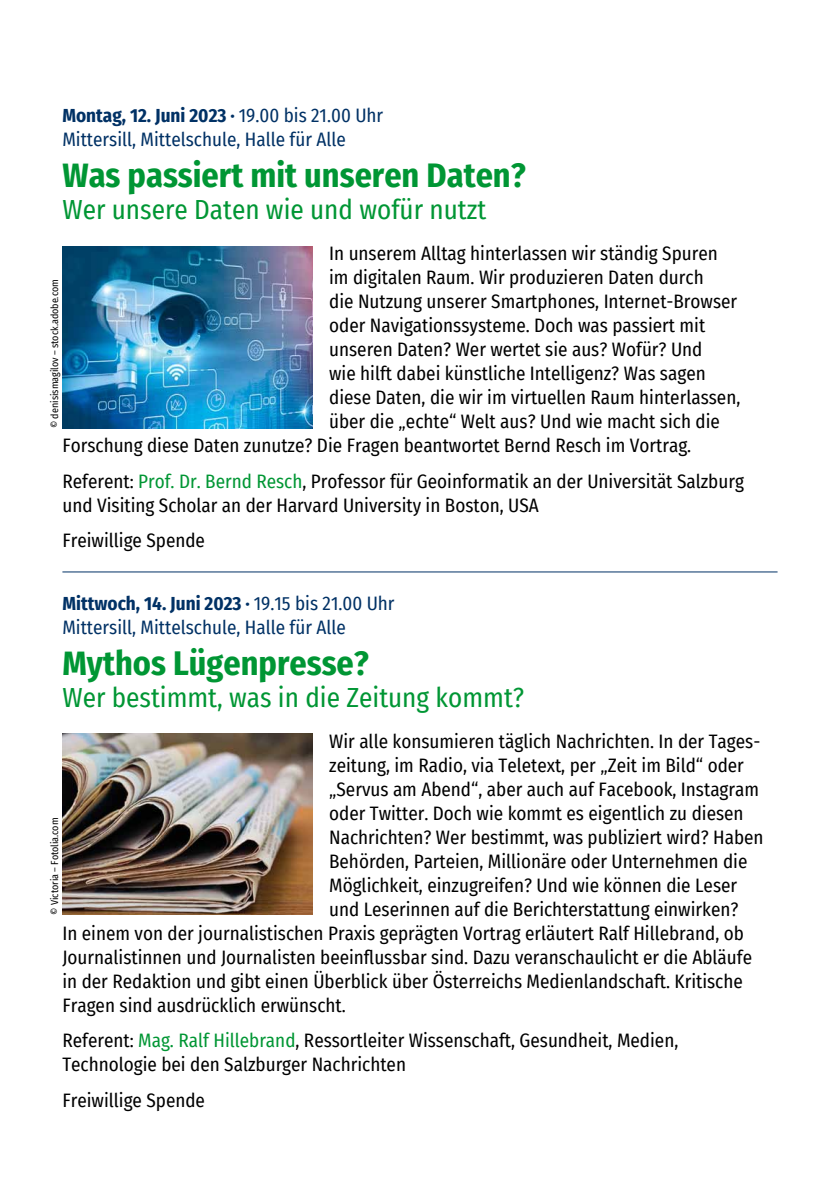
<style>
.page{position:relative;width:840px;height:1191px;background:#fff}
.page>*{position:absolute;margin:0;border:0;box-sizing:border-box;transform-origin:0 0}
.t1{font:700 34px "Fira Sans Condensed";color:#009634}
.t2{font:27px "Fira Sans Condensed";color:#009634}
.t3{font:19px/24px "Fira Sans Condensed";color:#000}
.t4{font:19px/24px "Fira Sans Condensed";color:#003165}
.t5{font:10px "Fira Sans Condensed";color:#000}
.s1{font-weight:700}
.s2{color:#009634}
</style>
<div class="page">
<hr style="left:62px;top:571px;width:715px;height:1px;background:#003165">
<img style="left:62px;top:247px;width:250px;height:181px">
<img style="left:62px;top:733px;width:250px;height:181px">
<p class="t4" style="left:62px;top:103px;width:322px"><span class="s1">Montag, 12. Juni 2023 ·</span> 19.00 bis 21.00 Uhr<br>Mittersill, Mittelschule, Halle für Alle</p>
<h1 class="t1" style="left:62px;top:147px;width:464px">Was passiert mit unseren Daten?</h1>
<h2 class="t2" style="left:62px;top:189px;width:425px">Wer unsere Daten wie und wofür nutzt</h2>
<p class="t3" style="left:329px;top:241px;width:390px">In unserem Alltag hinterlassen wir ständig Spuren</p>
<p class="t3" style="left:329px;top:265px;width:376px">im digitalen Raum. Wir produzieren Daten durch</p>
<p class="t3" style="left:329px;top:289px;width:409px">die Nutzung unserer Smartphones, Internet-Browser</p>
<p class="t3" style="left:329px;top:313px;width:377px">oder Navigationssysteme. Doch was passiert mit</p>
<p class="t3" style="left:329px;top:337px;width:374px">unseren Daten? Wer wertet sie aus? Wofür? Und</p>
<p class="t3" style="left:329px;top:361px;width:378px">wie hilft dabei künstliche Intelligenz? Was sagen</p>
<p class="t3" style="left:329px;top:385px;width:412px">diese Daten, die wir im virtuellen Raum hinterlassen,</p>
<p class="t3" style="left:329px;top:409px;width:392px">über die „echte“ Welt aus? Und wie macht sich die</p>
<p class="t3" style="left:62px;top:433px;width:630px">Forschung diese Daten zunutze? Die Fragen beantwortet Bernd Resch im Vortrag.</p>
<p class="t3" style="left:62px;top:468px;width:682px">Referent: <span class="s2">Prof. Dr. Bernd Resch</span>, Professor für Geoinformatik an der Universität Salzburg und Visiting Scholar an der Harvard University in Boston, USA</p>
<p class="t3" style="left:62px;top:528px;width:144px">Freiwillige Spende</p>
<p class="t5" style="left:47px;top:428px;width:150px;rotate:-90deg">© denisismagilov – stock.adobe.com</p>
<p class="t4" style="left:62px;top:591px;width:333px"><span class="s1">Mittwoch, 14. Juni 2023 ·</span> 19.15 bis 21.00 Uhr<br>Mittersill, Mittelschule, Halle für Alle</p>
<h1 class="t1" style="left:62px;top:634px;width:308px">Mythos Lügenpresse?</h1>
<h2 class="t2" style="left:62px;top:677px;width:463px">Wer bestimmt, was in die Zeitung kommt?</h2>
<p class="t3" style="left:329px;top:729px;width:432px">Wir alle konsumieren täglich Nachrichten. In der Tages-</p>
<p class="t3" style="left:329px;top:753px;width:416px">zeitung, im Radio, via Teletext, per „Zeit im Bild“ oder</p>
<p class="t3" style="left:329px;top:777px;width:431px">„Servus am Abend“, aber auch auf Facebook, Instagram</p>
<p class="t3" style="left:329px;top:801px;width:415px">oder Twitter. Doch wie kommt es eigentlich zu diesen</p>
<p class="t3" style="left:329px;top:825px;width:435px">Nachrichten? Wer bestimmt, was publiziert wird? Haben</p>
<p class="t3" style="left:329px;top:849px;width:419px">Behörden, Parteien, Millionäre oder Unternehmen die</p>
<p class="t3" style="left:329px;top:873px;width:409px">Möglichkeit, einzugreifen? Und wie können die Leser</p>
<p class="t3" style="left:329px;top:897px;width:410px">und Leserinnen auf die Berichterstattung einwirken?</p>
<p class="t3" style="left:62px;top:921px;width:682px">In einem von der journalistischen Praxis geprägten Vortrag erläutert Ralf Hillebrand, ob</p>
<p class="t3" style="left:62px;top:945px;width:690px">Journalistinnen und Journalisten beeinflussbar sind. Dazu veranschaulicht er die Abläufe</p>
<p class="t3" style="left:62px;top:969px;width:681px">in der Redaktion und gibt einen Überblick über Österreichs Medienlandschaft. Kritische</p>
<p class="t3" style="left:62px;top:993px;width:285px">Fragen sind ausdrücklich erwünscht.</p>
<p class="t3" style="left:62px;top:1028px;width:617px">Referent: <span class="s2">Mag. Ralf Hillebrand</span>, Ressortleiter Wissenschaft, Gesundheit, Medien,<br>Technologie bei den Salzburger Nachrichten</p>
<p class="t3" style="left:62px;top:1087px;width:144px">Freiwillige Spende</p>
<p class="t5" style="left:47px;top:914px;width:99px;rotate:-90deg">© Victoria – Fotolia.com</p>
</div>
